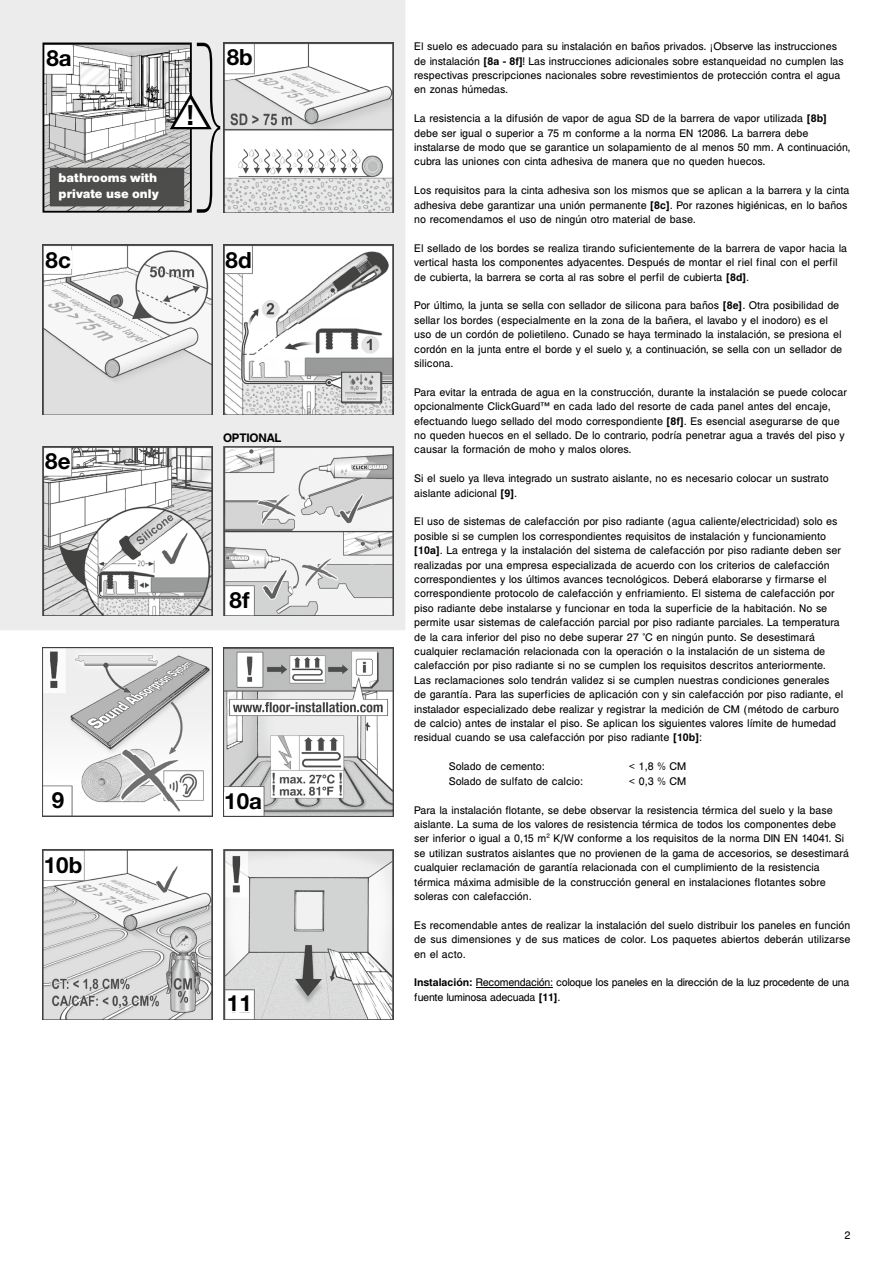
<style>
.page{position:relative;width:893px;height:1263px;background:#fff}
.page>*{position:absolute;margin:0;border:0;box-sizing:border-box;transform-origin:0 0}
.t1{font:200 condensed 189.15px "Helvetica Neue LT Std";color:#000;scale:.6 1}
.t2{font:700 31.05px "Helen Pro";color:#000}
.t3{font:700 22.35px "Helvetica Neue LT Std";color:#000}
.t4{font:900 13.65px/16.4px "Helen Pro";color:#fff}
.t5{font:700 13.35px "Helen Pro";letter-spacing:-.015em;color:#000}
.t6{font:12px/14.4px "Helen Pro";color:#000}
.t7{font:12px/14.4px "Helen Pro";letter-spacing:-.02em;color:#000}
.s1{font-weight:700}
</style>
<div class="page">
<hr style="left:476px;top:987px;width:77px;height:1px;background:#000">
<div style="left:0;top:0;width:405px;height:630px;background:#ececed"></div>
<img style="left:223px;top:43px;width:170px;height:170px">
<img style="left:43px;top:244px;width:169px;height:170px">
<img style="left:43px;top:647px;width:169px;height:169px">
<img style="left:223px;top:849px;width:170px;height:170px">
<img style="left:223px;top:647px;width:170px;height:169px">
<img style="left:43px;top:849px;width:169px;height:170px">
<div style="left:44px;top:856px;width:38px;height:18px;background:#fff"></div>
<div style="left:227px;top:48px;width:26px;height:19px;background:#fff"></div>
<div style="left:45px;top:250px;width:26px;height:18px;background:#fff"></div>
<div style="left:45px;top:791px;width:26px;height:18px;background:#fff"></div>
<div style="left:224px;top:793px;width:38px;height:17px;background:#fff"></div>
<div style="left:226px;top:995px;width:27px;height:17px;background:#fff"></div>
<img style="left:43px;top:446px;width:169px;height:170px">
<div style="left:47px;top:450px;width:22px;height:5px;background:#fff"></div>
<div style="left:45px;top:453px;width:26px;height:22px;background:#fff"></div>
<img style="left:46px;top:46px;width:143px;height:164px">
<div style="left:43px;top:43px;width:149px;height:170px;border:2px solid #000"></div>
<div style="left:46px;top:48px;width:27px;height:20px;background:#fff"></div>
<img style="left:223px;top:244px;width:170px;height:170px">
<hr style="left:228px;top:249px;width:23px;height:4px;background:#fff">
<div style="left:226px;top:252px;width:26px;height:17px;background:#fff"></div>
<img style="left:343px;top:374px;width:36px;height:26px">
<div style="left:341px;top:372px;width:40px;height:30px;border:1px solid #3b3b3a"></div>
<img style="left:223px;top:446px;width:170px;height:170px">
<hr style="left:228px;top:589px;width:23px;height:4px;background:#fff">
<div style="left:226px;top:592px;width:27px;height:17px;background:#fff"></div>
<h3 class="t3" style="left:46px;top:44px;width:27px">8a</h3>
<p class="t4" style="left:59px;top:169px;width:102px">bathrooms with private use only</p>
<h1 class="t1" style="left:198px;top:8px;width:40px">}</h1>
<h3 class="t3" style="left:227px;top:43px;width:28px">8b</h3>
<h2 class="t2" style="left:173px;top:94px;width:37px">▲!</h2>
<h3 class="t3" style="left:46px;top:246px;width:27px">8c</h3>
<h3 class="t3" style="left:226px;top:246px;width:28px">8d</h3>
<h3 class="t3" style="left:45px;top:447px;width:27px">8e</h3>
<p class="t5" style="left:223px;top:429px;width:60px">OPTIONAL</p>
<h3 class="t3" style="left:230px;top:586px;width:21px">8f</h3>
<h3 class="t3" style="left:52px;top:786px;width:14px">9</h3>
<h3 class="t3" style="left:224px;top:787px;width:39px">10a</h3>
<h3 class="t3" style="left:44px;top:851px;width:40px">10b</h3>
<h3 class="t3" style="left:227px;top:989px;width:26px">11</h3>
<p class="t6" style="left:414px;top:39px;width:431px">El suelo es adecuado para su instalación en baños privados. ¡Observe las instrucciones de instalación <span class="s1">[8a - 8f]</span>! Las instrucciones adicionales sobre estanqueidad no cumplen las respectivas prescripciones nacionales sobre revestimientos de protección contra el agua en zonas húmedas.</p>
<p class="t6" style="left:414px;top:111px;width:438px">La resistencia a la difusión de vapor de agua SD de la barrera de vapor utilizada <span class="s1">[8b] </span>debe ser igual o superior a 75 m conforme a la norma EN 12086. La barrera debe instalarse de modo que se garantice un solapamiento de al menos 50 mm. A continuación, cubra las uniones con cinta adhesiva de manera que no queden huecos.</p>
<p class="t6" style="left:414px;top:183px;width:437px">Los requisitos para la cinta adhesiva son los mismos que se aplican a la barrera y la cinta adhesiva debe garantizar una unión permanente <span class="s1">[8c]</span>. Por razones higiénicas, en lo baños no recomendamos el uso de ningún otro material de base.</p>
<p class="t6" style="left:414px;top:240px;width:434px">El sellado de los bordes se realiza tirando suficientemente de la barrera de vapor hacia la vertical hasta los componentes adyacentes. Después de montar el riel final con el perfil de cubierta, la barrera se corta al ras sobre el perfil de cubierta <span class="s1">[8d]</span>.</p>
<p class="t6" style="left:414px;top:298px;width:429px">Por último, la junta se sella con sellador de silicona para baños <span class="s1">[8e]</span>. Otra posibilidad de sellar los bordes (especialmente en la zona de la bañera, el lavabo y el inodoro) es el uso de un cordón de polietileno. Cunado se haya terminado la instalación, se presiona el cordón en la junta entre el borde y el suelo y, a continuación, se sella con un sellador de silicona.</p>
<p class="t6" style="left:414px;top:384px;width:434px">Para evitar la entrada de agua en la construcción, durante la instalación se puede colocar opcionalmente ClickGuard™ en cada lado del resorte de cada panel antes del encaje, efectuando luego sellado del modo correspondiente <span class="s1">[8f]</span>. Es esencial asegurarse de que no queden huecos en el sellado. De lo contrario, podría penetrar agua a través del piso y causar la formación de moho y malos olores.</p>
<p class="t6" style="left:414px;top:471px;width:416px">Si el suelo ya lleva integrado un sustrato aislante, no es necesario colocar un sustrato aislante adicional <span class="s1">[9]</span>.</p>
<p class="t6" style="left:414px;top:514px;width:431px">El uso de sistemas de calefacción por piso radiante (agua caliente/electricidad) solo es posible si se cumplen los correspondientes requisitos de instalación y funcionamiento <span class="s1">[10a]</span>. La entrega y la instalación del sistema de calefacción por piso radiante deben ser realizadas por una empresa especializada de acuerdo con los criterios de calefacción correspondientes y los últimos avances tecnológicos. Deberá elaborarse y firmarse el correspondiente protocolo de calefacción y enfriamiento. El sistema de calefacción por piso radiante debe instalarse y funcionar en toda la superficie de la habitación. No se permite usar sistemas de calefacción parcial por piso radiante parciales. La temperatura de la cara inferior del piso no debe superar 27 °C en ningún punto. Se desestimará cualquier reclamación relacionada con la operación o la instalación de un sistema de calefacción por piso radiante si no se cumplen los requisitos descritos anteriormente.<br>Las reclamaciones solo tendrán validez si se cumplen nuestras condiciones generales de garantía. Para las superficies de aplicación con y sin calefacción por piso radiante, el instalador especializado debe realizar y registrar la medición de CM (método de carburo de calcio) antes de instalar el piso. Se aplican los siguientes valores límite de humedad residual cuando se usa calefacción por piso radiante <span class="s1">[10b]</span>:</p>
<p class="t6" style="left:449px;top:759px;width:98px">Solado de cemento:</p>
<p class="t6" style="left:629px;top:759px;width:59px">&lt; 1,8 % CM</p>
<p class="t6" style="left:449px;top:773px;width:136px">Solado de sulfato de calcio:</p>
<p class="t6" style="left:629px;top:773px;width:59px">&lt; 0,3 % CM</p>
<p class="t6" style="left:414px;top:802px;width:436px">Para la instalación flotante, se debe observar la resistencia térmica del suelo y la base aislante. La suma de los valores de resistencia térmica de todos los componentes debe ser inferior o igual a 0,15 m<sup>2</sup> K/W conforme a los requisitos de la norma DIN EN 14041. Si se utilizan sustratos aislantes que no provienen de la gama de accesorios, se desestimará cualquier reclamación de garantía relacionada con el cumplimiento de la resistencia térmica máxima admisible de la construcción general en instalaciones flotantes sobre soleras con calefacción.</p>
<p class="t6" style="left:414px;top:917px;width:438px;text-align:justify">Es recomendable antes de realizar la instalación del suelo distribuir los paneles en función de sus dimensiones y de sus matices de color. Los paquetes abiertos deberán utilizarse en el acto.</p>
<p class="t7" style="left:414px;top:975px;width:437px"><span class="s1">Instalación:</span> Recomendación: coloque los paneles en la dirección de la luz procedente de una fuente luminosa adecuada <span class="s1">[11]</span>.</p>
<p class="t6" style="left:844px;top:1227px;width:8px">2</p>
</div>
